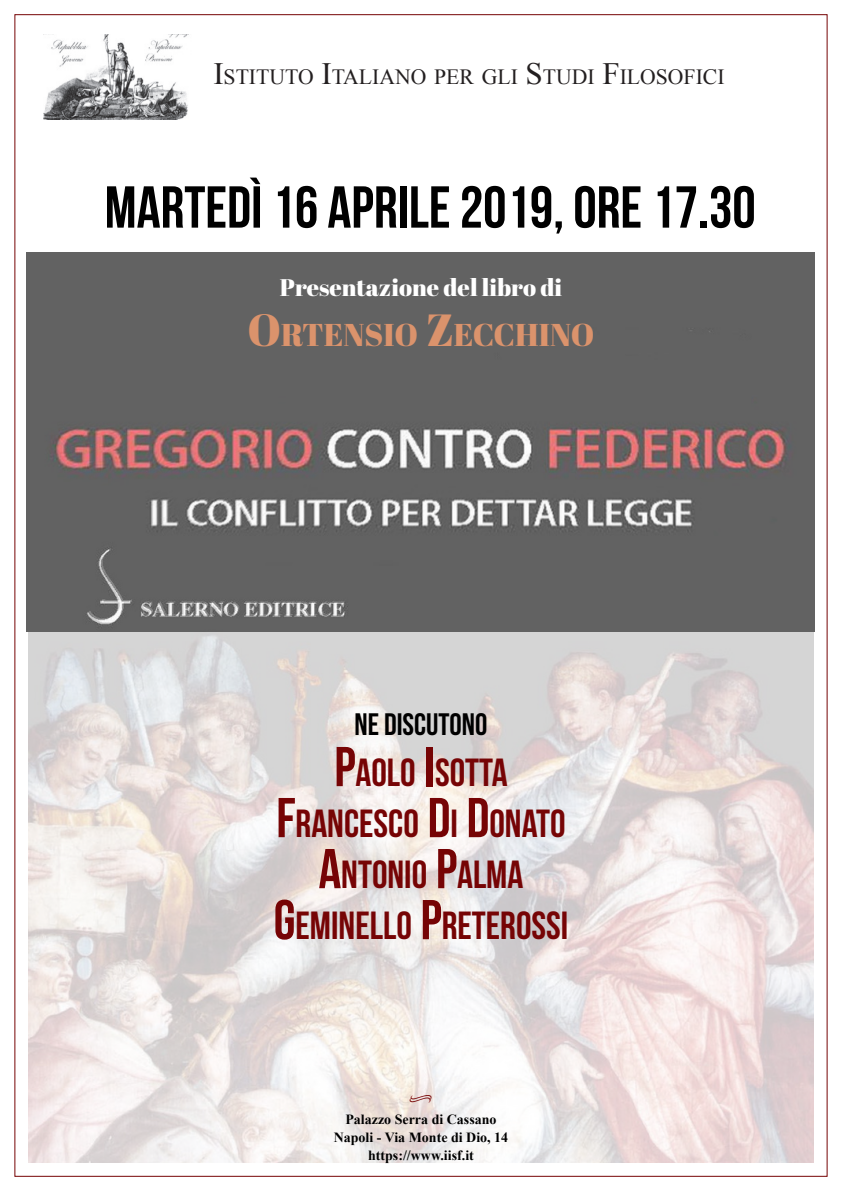
<style>
.page{position:relative;width:842px;height:1191px;background:#fff}
.page>*{position:absolute;margin:0;border:0;box-sizing:border-box;transform-origin:0 0}
.t1{font:700 59px "Bebas Neue";color:#000}
.t2{font:39.2px/51px "Bebas Neue";color:#760405;text-align:center}
.t3{font:31.5px "Abril Fatface";color:#db936c}
.t4{font:31px "Bebas Neue";color:#000}
.t5{font:24px "Abril Fatface";color:#fff}
.t6{font:21.7px "Times New Roman";color:#231f20}
.t7{font:14.9px "Minion Pro";color:#760405}
.t8{font:700 14px "Times New Roman";color:#000}
.s1{font-size:31px}
.s2{font-size:45px}
.s3{font-size:56px}
</style>
<div class="page">
<img style="left:28px;top:252px;width:785px;height:910px">
<img style="left:44px;top:34px;width:145px;height:86px">
<p class="t6" style="left:213px;top:62px;width:512px"><span class="s1">I</span>STITUTO <span class="s1">I</span>TALIANO PER GLI <span class="s1">S</span> TUDI <span class="s1">F</span>ILOSOFICI</p>
<p class="t1" style="left:105px;top:175px;width:652px">MARTEDÌ 16 APRILE 2019, ORE 17.30</p>
<p class="t5" style="left:280px;top:270px;width:284px">Presentazione del libro di</p>
<p class="t3" style="left:248px;top:312px;width:346px"><span class="s2">O</span>RTENSIO <span class="s2">Z</span>ECCHINO</p>
<p class="t4" style="left:355px;top:707px;width:134px">NE DISCUTONO</p>
<p class="t2" style="left:334px;top:746px;width:175px"><span class="s3">P</span>AOLO <span class="s3">I</span>SOTTA</p>
<p class="t2" style="left:274px;top:797px;width:293px"><span class="s3">F</span>RANCESCO <span class="s3">D</span>I <span class="s3">D</span>ONATO<br><span class="s3">A</span>NTONIO <span class="s3">P</span>ALMA<br><span class="s3">G</span>EMINELLO <span class="s3">P</span>RETEROSSI</p>
<p class="t7" style="left:409px;top:1087px;width:25px">•</p>
<p class="t8" style="left:345px;top:1109px;width:153px">Palazzo Serra di Cassano</p>
<p class="t8" style="left:334px;top:1127px;width:176px">Napoli - Via Monte di Dio, 14</p>
<p class="t8" style="left:368px;top:1145px;width:107px">https://www.iisf.it</p>
</div>
